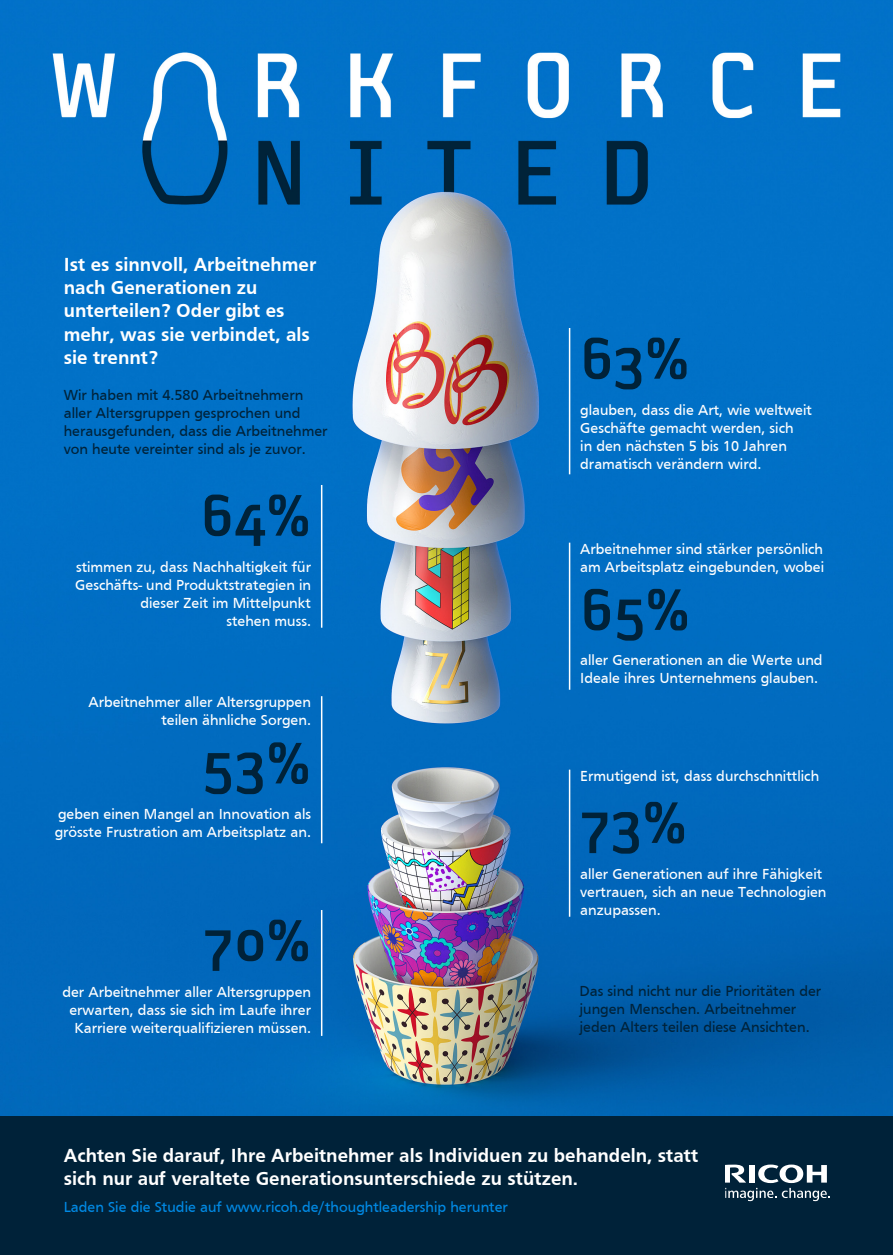
<style>
.page{position:relative;width:893px;height:1255px;background:#fff}
.page>*{position:absolute;margin:0;border:0;box-sizing:border-box;transform-origin:0 0}
.t1{font:67.5px "Sophisto SCOSFOT C Gauge";letter-spacing:.005em;color:#002239}
.t2{font:700 19.5px/23.4px "Frutiger";color:#fff}
.t3{font:15px/18px "Frutiger";color:#fff}
.t4{font:15px/18px "Frutiger";color:#002239}
.t5{font:15px "Frutiger";color:#008ae5}
</style>
<div class="page">
<img style="left:0;top:0;width:893px;height:1116px">
<div style="left:0;top:1116px;width:893px;height:138px;background:#002239"></div>
<svg style="left:725px;top:1164px;width:104px;height:37px"></svg>
<hr style="left:321px;top:910px;width:1px;height:125px;background:#fff">
<hr style="left:321px;top:696px;width:1px;height:147px;background:#fff">
<hr style="left:569px;top:769px;width:1px;height:147px;background:#fff">
<hr style="left:569px;top:542px;width:1px;height:147px;background:#fff">
<hr style="left:569px;top:328px;width:1px;height:146px;background:#fff">
<hr style="left:321px;top:485px;width:1px;height:142px;background:#fff">
<h2 class="t2" style="left:64px;top:252px;width:254px">Ist es sinnvoll, Arbeitnehmer nach Generationen zu unterteilen? Oder gibt es mehr, was sie verbindet, als sie trennt?</h2>
<p class="t4" style="left:64px;top:386px;width:265px">Wir haben mit 4.580 Arbeitnehmern aller Altersgruppen gesprochen und herausgefunden, dass die Arbeitnehmer von heute vereinter sind als je zuvor.</p>
<h1 class="t1" style="left:201px;top:476px;width:112px">64%</h1>
<p class="t3" style="left:75px;top:557px;width:237px;text-align:right">stimmen zu, dass Nachhaltigkeit für<br>Geschäfts- und Produktstrategien in dieser Zeit im Mittelpunkt<br>stehen muss.</p>
<p class="t3" style="left:89px;top:693px;width:224px;text-align:right">Arbeitnehmer aller Altersgruppen teilen ähnliche Sorgen.</p>
<h1 class="t1" style="left:203px;top:723px;width:110px">53%</h1>
<p class="t3" style="left:55px;top:805px;width:258px">geben einen Mangel an Innovation als grösste Frustration am Arbeitsplatz an.</p>
<h1 class="t1" style="left:203px;top:901px;width:109px">70%</h1>
<p class="t3" style="left:62px;top:982px;width:250px;text-align:right">der Arbeitnehmer aller Altersgruppen erwarten, dass sie sich im Laufe ihrer<br>Karriere weiterqualifizieren müssen.</p>
<h1 class="t1" style="left:580px;top:319px;width:111px">63%</h1>
<p class="t3" style="left:580px;top:400px;width:233px">glauben, dass die Art, wie weltweit<br>Geschäfte gemacht werden, sich<br>in den nächsten 5 bis 10 Jahren dramatisch verändern wird.</p>
<p class="t3" style="left:580px;top:539px;width:246px">Arbeitnehmer sind stärker persönlich am Arbeitsplatz eingebunden, wobei</p>
<h1 class="t1" style="left:580px;top:570px;width:111px">65%</h1>
<p class="t3" style="left:580px;top:651px;width:244px">aller Generationen an die Werte und<br>Ideale ihres Unternehmens glauben.</p>
<p class="t3" style="left:580px;top:766px;width:240px">Ermutigend ist, dass durchschnittlich</p>
<h1 class="t1" style="left:580px;top:783px;width:108px">73%</h1>
<p class="t3" style="left:580px;top:864px;width:248px">aller Generationen auf ihre Fähigkeit vertrauen, sich an neue Technologien anzupassen.</p>
<p class="t4" style="left:579px;top:981px;width:243px">Das sind nicht nur die Prioritäten der jungen Menschen. Arbeitnehmer jeden Alters teilen diese Ansichten.</p>
<h2 class="t2" style="left:64px;top:1143px;width:636px">Achten Sie darauf, Ihre Arbeitnehmer als Individuen zu behandeln, statt sich nur auf veraltete Generationsunterschiede zu stützen.</h2>
<p class="t5" style="left:64px;top:1198px;width:446px">Laden Sie die Studie auf www.ricoh.de/thoughtleadership herunter</p>
</div>
